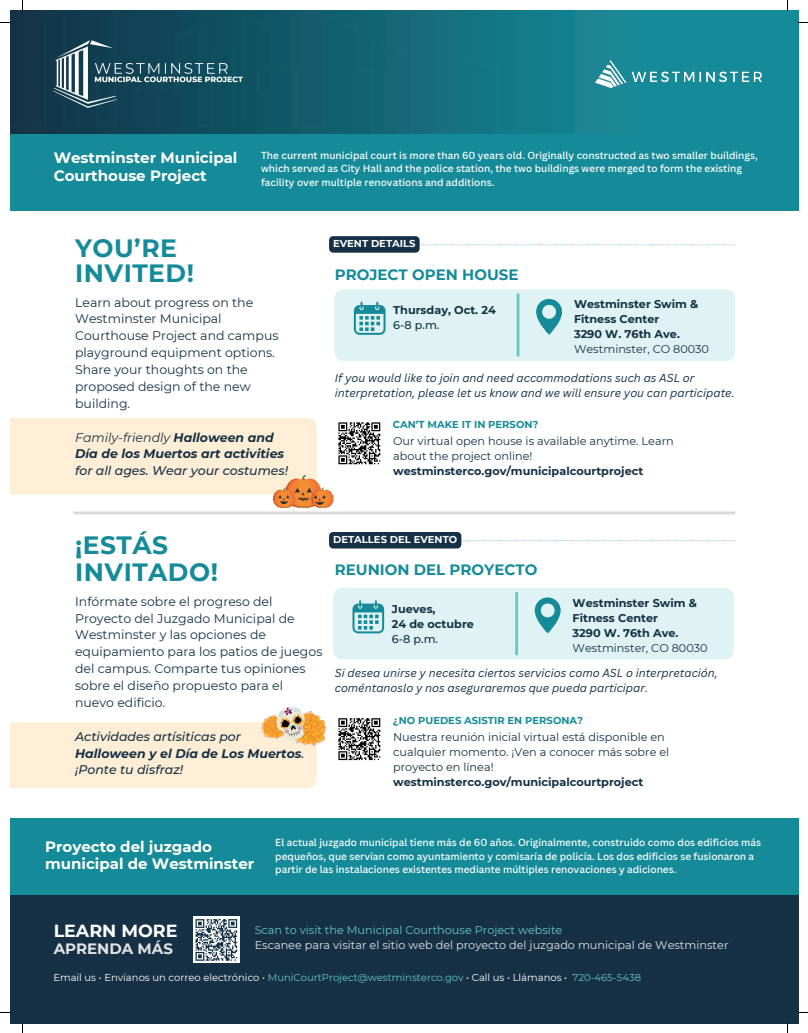
<style>
.page{position:relative;width:808px;height:1033px;background:#fff}
.page>*{position:absolute;margin:0;border:0;box-sizing:border-box;transform-origin:0 0}
.t1{font:700 25px/24.4px "Montserrat";letter-spacing:.02em;color:#158b99}
.t2{font:700 17.5px "Montserrat";color:#fff}
.t3{font:700 15px/17.8px "Montserrat";color:#fff}
.t4{font:700 15px "Montserrat";color:#158b99}
.t5{font:700 15px "Montserrat";color:#e2e3e4}
.t6{font:12.5px/16.9px "Montserrat";color:#163145}
.t7{font:italic 500 12.5px/16.9px "Montserrat";color:#163145}
.t8{font:italic 700 12.5px/16.9px "Montserrat";color:#163145}
.t9{font:italic 11.25px/15px "Canva Sans";color:#163145}
.t10{font:11.25px/15px "Montserrat";color:#163145}
.t11{font:700 11.25px/15px "Montserrat";color:#163145}
.t12{font:11.25px "Montserrat";color:#e2e3e4}
.t13{font:11.25px "Montserrat";color:#67c7c8}
.t14{font:500 11.25px "Montserrat";color:#163145}
.t15{font:500 10px/13.4px "Canva Sans";color:#fff}
.t16{font:10px "Montserrat";color:#fff}
.t17{font:700 10px "Montserrat";color:#158b99}
.t18{font:700 10px "Montserrat";color:#fff}
.s1{font-weight:400}
.s2{font-weight:700}
.s3{color:#e2e3e4}
.s4{color:#67c7c8}
</style>
<div class="page">
<hr style="left:73px;top:511px;width:662px;height:3px;background:#d7d8d9">
<div style="left:10px;top:10px;width:788px;height:201px;background:#158b99"></div>
<img style="left:10px;top:10px;width:602px;height:124px">
<svg style="left:11px;top:10px;width:522px;height:124px;background:#125a6a"></svg>
<img style="left:53px;top:40px;width:190px;height:68px">
<img style="left:595px;top:61px;width:166px;height:27px">
<div style="left:10px;top:890px;width:788px;height:133px;background:#163145"></div>
<div style="left:193px;top:916px;width:47px;height:47px;background:#fff"></div>
<svg style="left:195px;top:919px;width:43px;height:42px"></svg>
<div style="left:10px;top:818px;width:788px;height:76px;background:#158b99"></div>
<svg style="left:329px;top:236px;width:406px;height:17px"></svg>
<svg style="left:461px;top:540px;width:274px;height:1px"></svg>
<svg style="left:338px;top:760px;width:41px;height:1px"></svg>
<svg style="left:338px;top:718px;width:43px;height:42px"></svg>
<div style="left:329px;top:532px;width:132px;height:16px;background:#163145;border-radius:4px"></div>
<svg style="left:334px;top:289px;width:401px;height:72px;background:#d8eff0"></svg>
<div style="left:333px;top:588px;width:400px;height:71px;background:#e0f3f4"></div>
<svg style="left:10px;top:418px;width:371px;height:89px"></svg>
<svg style="left:10px;top:707px;width:316px;height:81px"></svg>
<h3 class="t3" style="left:54px;top:148px;width:185px">Westminster Municipal<br>Courthouse Project</h3>
<h1 class="t1" style="left:75px;top:235px;width:120px">YOU’RE<br>INVITED!</h1>
<p class="t15" style="left:261px;top:149px;width:498px">The current municipal court is more than 60 years old. Originally constructed as two smaller buildings, which served as City Hall and the police station, the two buildings were merged to form the existing facility over multiple renovations and additions.</p>
<p class="t18" style="left:333px;top:236px;width:84px">EVENT DETAILS</p>
<h3 class="t4" style="left:335px;top:263px;width:185px">PROJECT OPEN HOUSE</h3>
<p class="t6" style="left:75px;top:293px;width:205px">Learn about progress on the<br>Westminster Municipal<br>Courthouse Project and campus playground equipment options.<br>Share your thoughts on the proposed design of the new building.</p>
<p class="t8" style="left:75px;top:428px;width:210px"><span class="s1">Family-friendly</span> Halloween and<br>Día de los Muertos art activities</p>
<p class="t7" style="left:75px;top:462px;width:214px">for all ages. Wear your costumes!</p>
<p class="t11" style="left:393px;top:302px;width:104px">Thursday, Oct. 24</p>
<p class="t14" style="left:393px;top:317px;width:48px">6-8 p.m.</p>
<p class="t11" style="left:574px;top:296px;width:126px">Westminster Swim &amp;<br>Fitness Center<br>3290 W. 76th Ave.</p>
<p class="t10" style="left:574px;top:341px;width:136px">Westminster, CO 80030</p>
<p class="t9" style="left:335px;top:370px;width:401px">If you would like to join and need accommodations such as ASL or interpretation, please let us know and we will ensure you can participate.</p>
<p class="t17" style="left:393px;top:417px;width:147px">CAN’T MAKE IT IN PERSON?</p>
<p class="t10" style="left:393px;top:433px;width:282px">Our virtual open house is available anytime. Learn about the project online!</p>
<p class="t11" style="left:393px;top:463px;width:252px">westminsterco.gov/municipalcourtproject</p>
<h1 class="t1" style="left:75px;top:530px;width:144px;line-height:27.2px">¡ESTÁS<br>INVITADO!</h1>
<p class="t6" style="left:75px;top:592px;width:249px">Infórmate sobre el progreso del<br>Proyecto del Juzgado Municipal de<br>Westminster y las opciones de equipamiento para los patios de juegos del campus. Comparte tus opiniones sobre el diseño propuesto para el nuevo edificio.</p>
<p class="t7" style="left:75px;top:727px;width:231px">Actividades artísiticas por<br><span class="s2">Halloween y el Día de Los Muertos</span>. ¡Ponte tu disfraz!</p>
<p class="t18" style="left:333px;top:532px;width:126px">DETALLES DEL EVENTO</p>
<h3 class="t4" style="left:335px;top:559px;width:204px">REUNION DEL PROYECTO</h3>
<p class="t11" style="left:392px;top:601px;width:83px">Jueves,<br>24 de octubre</p>
<p class="t14" style="left:392px;top:631px;width:48px">6-8 p.m.</p>
<p class="t11" style="left:572px;top:594px;width:126px">Westminster Swim &amp;<br>Fitness Center<br>3290 W. 76th Ave.</p>
<p class="t10" style="left:572px;top:640px;width:136px">Westminster, CO 80030</p>
<p class="t9" style="left:335px;top:666px;width:384px">Si desea unirse y necesita ciertos servicios como ASL o interpretación, coméntanoslo y nos aseguraremos que pueda participar.</p>
<p class="t17" style="left:393px;top:713px;width:192px">¿NO PUEDES ASISTIR EN PERSONA?</p>
<p class="t10" style="left:393px;top:729px;width:277px">Nuestra reunión inicial virtual está disponible en cualquier momento. ¡Ven a conocer más sobre el proyecto en línea!</p>
<p class="t11" style="left:393px;top:774px;width:252px">westminsterco.gov/municipalcourtproject</p>
<h3 class="t3" style="left:45px;top:836px;width:211px">Proyecto del juzgado municipal de Westminster</h3>
<p class="t15" style="left:275px;top:836px;width:487px">El actual juzgado municipal tiene más de 60 años. Originalmente, construido como dos edificios más pequeños, que servían como ayuntamiento y comisaría de policía. Los dos edificios se fusionaron a partir de las instalaciones existentes mediante múltiples renovaciones y adiciones.</p>
<h2 class="t2" style="left:54px;top:918px;width:125px">LEARN MORE</h2>
<h3 class="t5" style="left:54px;top:937px;width:121px">APRENDA MÁS</h3>
<p class="t13" style="left:255px;top:922px;width:309px">Scan to visit the Municipal Courthouse Project website</p>
<p class="t12" style="left:255px;top:937px;width:475px">Escanee para visitar el sitio web del proyecto del juzgado municipal de Westminster</p>
<p class="t16" style="left:53px;top:970px;width:589px">Email us • Envíanos un correo electrónico <span class="s3">•</span> <span class="s4">MuniCourtProject@westminsterco.gov</span> • Call us • Llámanos • <span class="s4">720-465-5438</span></p>
</div>
